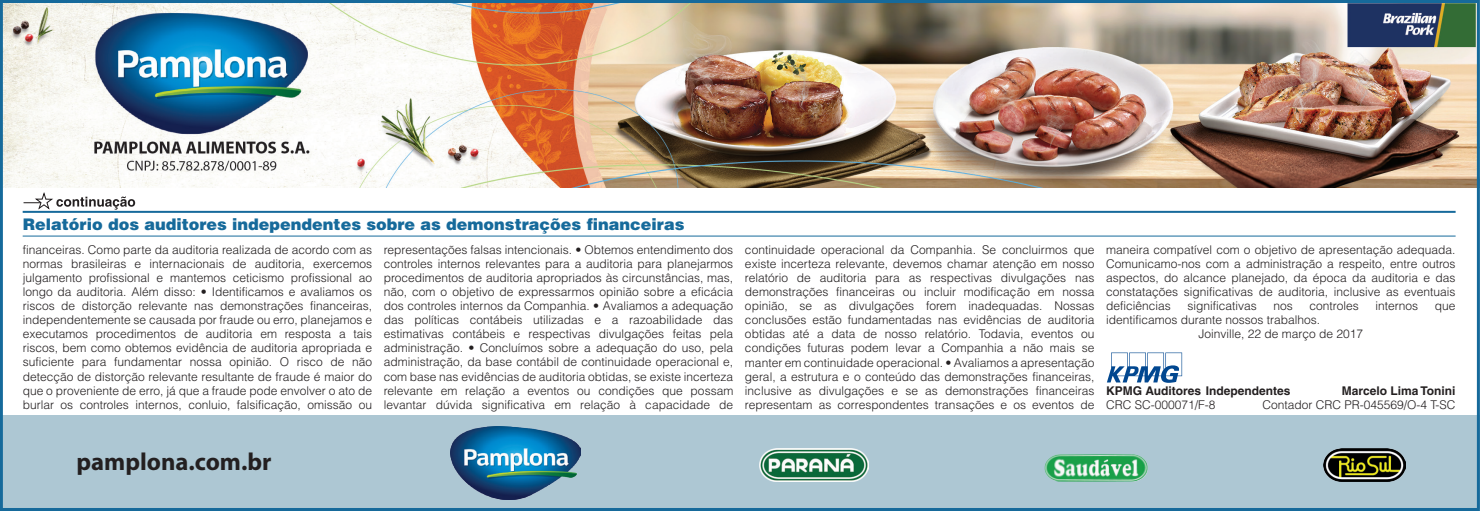
<style>
.page{position:relative;width:1480px;height:511px;background:#fff}
.page>*{position:absolute;margin:0;border:0;box-sizing:border-box;transform-origin:0 0}
.t1{font:700 24.6px "Myriad Pro";color:#231f20}
.t2{font:900 16px "Helvetica";color:#166a9b}
.t3{font:300 12px/14px "Helvetica";color:#231f20;text-align:justify}
.t4{font:700 12px "Helvetica";color:#231f20}
</style>
<div class="page">
<img style="left:4px;top:4px;width:1472px;height:183px">
<svg style="left:24px;top:192px;width:111px;height:19px"></svg>
<hr style="left:23px;top:211px;width:1432px;height:2px;background:#166a9b">
<hr style="left:23px;top:235px;width:1432px;height:1px;background:#166a9b">
<svg style="left:1107px;top:352px;width:75px;height:30px"></svg>
<div style="left:0;top:415px;width:1480px;height:93px;background:#adc7d3"></div>
<img style="left:451px;top:426px;width:129px;height:73px">
<img style="left:1324px;top:448px;width:81px;height:32px">
<img style="left:759px;top:448px;width:109px;height:33px">
<img style="left:1044px;top:454px;width:104px;height:27px">
<div style="left:0;top:0;width:1480px;height:510px;border:3px solid #166a9b"></div>
<h2 class="t2" style="left:23px;top:213px;width:663px">Relatório dos auditores independentes sobre as demonstrações financeiras</h2>
<p class="t3" style="left:23px;top:242px;width:351px">financeiras. Como parte da auditoria realizada de acordo com as normas brasileiras e internacionais de auditoria, exercemos julgamento profissional e mantemos ceticismo profissional ao longo da auditoria. Além disso: • Identificamos e avaliamos os riscos de distorção relevante nas demonstrações financeiras, independentemente se causada por fraude ou erro, planejamos e executamos procedimentos de auditoria em resposta a tais riscos, bem como obtemos evidência de auditoria apropriada e suficiente para fundamentar nossa opinião. O risco de não detecção de distorção relevante resultante de fraude é maior do que o proveniente de erro, já que a fraude pode envolver o ato de burlar os controles internos, conluio, falsificação, omissão ou</p>
<p class="t3" style="left:384px;top:242px;width:351px">representações falsas intencionais. • Obtemos entendimento dos controles internos relevantes para a auditoria para planejarmos procedimentos de auditoria apropriados às circunstâncias, mas, não, com o objetivo de expressarmos opinião sobre a eficácia dos controles internos da Companhia. • Avaliamos a adequação das políticas contábeis utilizadas e a razoabilidade das estimativas contábeis e respectivas divulgações feitas pela administração. • Concluímos sobre a adequação do uso, pela administração, da base contábil de continuidade operacional e, com base nas evidências de auditoria obtidas, se existe incerteza relevante em relação a eventos ou condições que possam levantar dúvida significativa em relação à capacidade de</p>
<p class="t3" style="left:745px;top:242px;width:351px">continuidade operacional da Companhia. Se concluirmos que existe incerteza relevante, devemos chamar atenção em nosso relatório de auditoria para as respectivas divulgações nas demonstrações financeiras ou incluir modificação em nossa opinião, se as divulgações forem inadequadas. Nossas conclusões estão fundamentadas nas evidências de auditoria obtidas até a data de nosso relatório. Todavia, eventos ou condições futuras podem levar a Companhia a não mais se manter em continuidade operacional. • Avaliamos a apresentação geral, a estrutura e o conteúdo das demonstrações financeiras, inclusive as divulgações e se as demonstrações financeiras representam as correspondentes transações e os eventos de</p>
<p class="t3" style="left:1106px;top:242px;width:351px">maneira compatível com o objetivo de apresentação adequada.<br>Comunicamo-nos com a administração a respeito, entre outros aspectos, do alcance planejado, da época da auditoria e das constatações significativas de auditoria, inclusive as eventuais deficiências</p>
<p class="t3" style="left:1187px;top:298px;width:71px">significativas</p>
<p class="t3" style="left:1273px;top:298px;width:21px">nos</p>
<p class="t3" style="left:1309px;top:298px;width:51px">controles</p>
<p class="t3" style="left:1375px;top:298px;width:44px">internos</p>
<p class="t3" style="left:1435px;top:298px;width:22px">que</p>
<p class="t3" style="left:1198px;top:312px;width:166px;text-indent:-92px">identificamos durante nossos trabalhos.<br>Joinville, 22 de março de 2017</p>
<p class="t4" style="left:1106px;top:383px;width:186px">KPMG Auditores Independentes</p>
<p class="t4" style="left:1342px;top:383px;width:115px">Marcelo Lima Tonini</p>
<p class="t3" style="left:1106px;top:397px;width:111px">CRC SC-000071/F-8</p>
<p class="t3" style="left:1262px;top:397px;width:195px">Contador CRC PR-045569/O-4 T-SC</p>
<h1 class="t1" style="left:77px;top:445px;width:197px">pamplona.com.br</h1>
</div>
